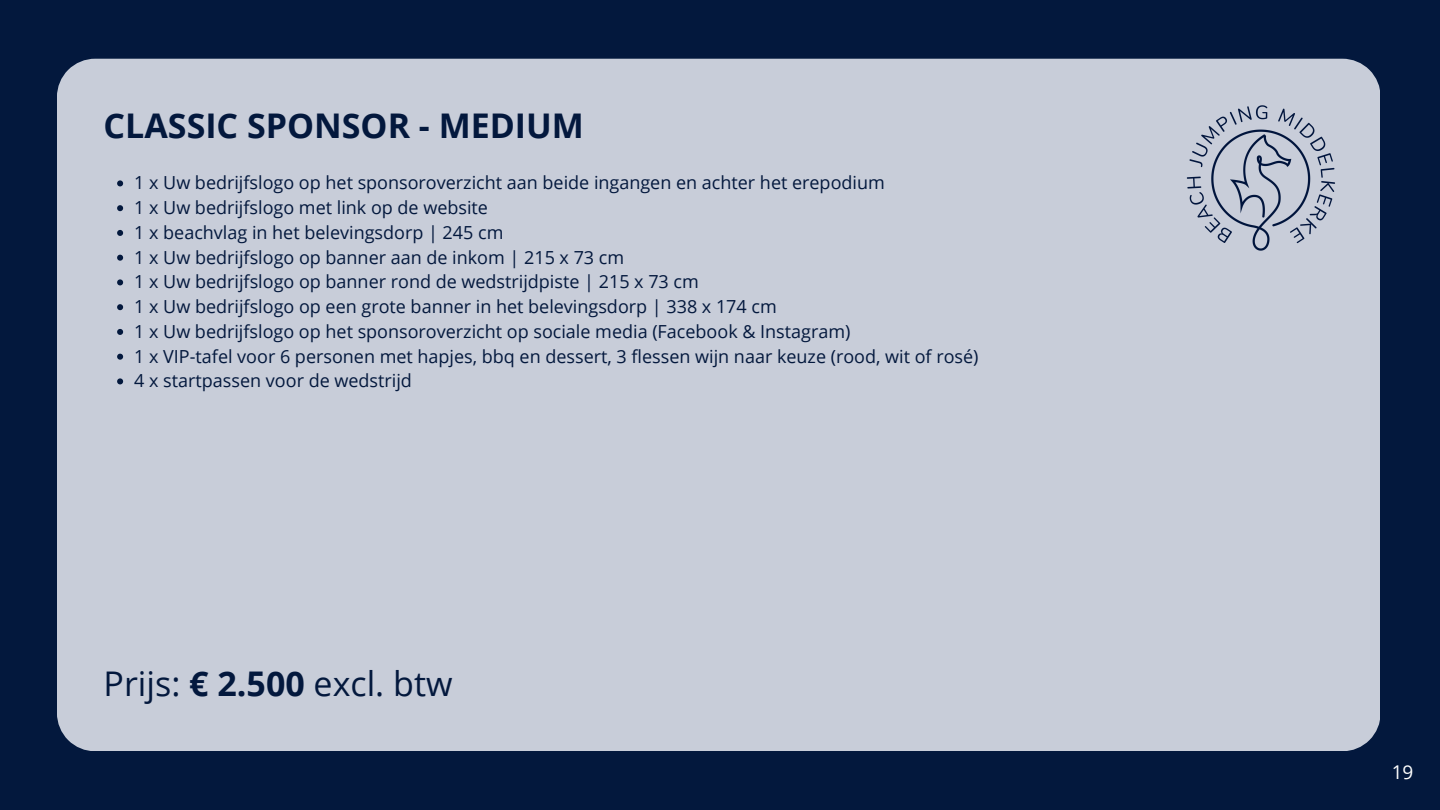
<style>
.page{position:relative;width:1440px;height:810px;background:#03183d}
.page>*{position:absolute;margin:0;border:0;box-sizing:border-box;transform-origin:0 0}
.t1{font:700 34px "Open Sans";color:#03183d}
.t2{font:34px "Open Sans";color:#03183d}
.t3{font:19px "Open Sans";color:#fff}
.t4{font:18px "Open Sans";color:#03183d}
.s1{font-weight:700}
</style>
<div class="page">
<div style="left:57px;top:59px;width:1323px;height:692px;background:#c8cdd9"></div>
<svg style="left:117px;top:180px;width:6px;height:6px"></svg>
<svg style="left:117px;top:205px;width:6px;height:6px"></svg>
<svg style="left:117px;top:230px;width:6px;height:6px"></svg>
<svg style="left:117px;top:255px;width:6px;height:6px"></svg>
<svg style="left:117px;top:279px;width:6px;height:6px"></svg>
<svg style="left:117px;top:304px;width:6px;height:6px"></svg>
<svg style="left:117px;top:329px;width:6px;height:6px"></svg>
<svg style="left:117px;top:354px;width:6px;height:6px"></svg>
<svg style="left:117px;top:378px;width:6px;height:6px"></svg>
<img style="left:1163px;top:81px;width:196px;height:197px">
<h1 class="t1" style="left:104px;top:101px;width:482px">CLASSIC SPONSOR - MEDIUM</h1>
<p class="t4" style="left:134px;top:170px;width:752px">1 x Uw bedrijfslogo op het sponsoroverzicht aan beide ingangen en achter het erepodium</p>
<p class="t4" style="left:134px;top:195px;width:355px">1 x Uw bedrijfslogo met link op de website</p>
<p class="t4" style="left:134px;top:220px;width:371px">1 x beachvlag in het belevingsdorp | 245 cm</p>
<p class="t4" style="left:134px;top:244px;width:492px">1 x Uw bedrijfslogo op banner aan de inkom | 215 x 73 cm</p>
<p class="t4" style="left:134px;top:269px;width:566px">1 x Uw bedrijfslogo op banner rond de wedstrijdpiste | 215 x 73 cm</p>
<p class="t4" style="left:134px;top:294px;width:644px">1 x Uw bedrijfslogo op een grote banner in het belevingsdorp | 338 x 174 cm</p>
<p class="t4" style="left:134px;top:319px;width:718px">1 x Uw bedrijfslogo op het sponsoroverzicht op sociale media (Facebook &amp; Instagram)</p>
<p class="t4" style="left:134px;top:343px;width:846px">1 x VIP-tafel voor 6 personen met hapjes, bbq en dessert, 3 flessen wijn naar keuze (rood, wit of rosé)</p>
<p class="t4" style="left:134px;top:368px;width:279px">4 x startpassen voor de wedstrijd</p>
<p class="t2" style="left:104px;top:660px;width:350px">Prijs: <span class="s1">€ 2.500</span> excl. btw</p>
<h2 class="t3" style="left:1392px;top:759px;width:23px">19</h2>
</div>
